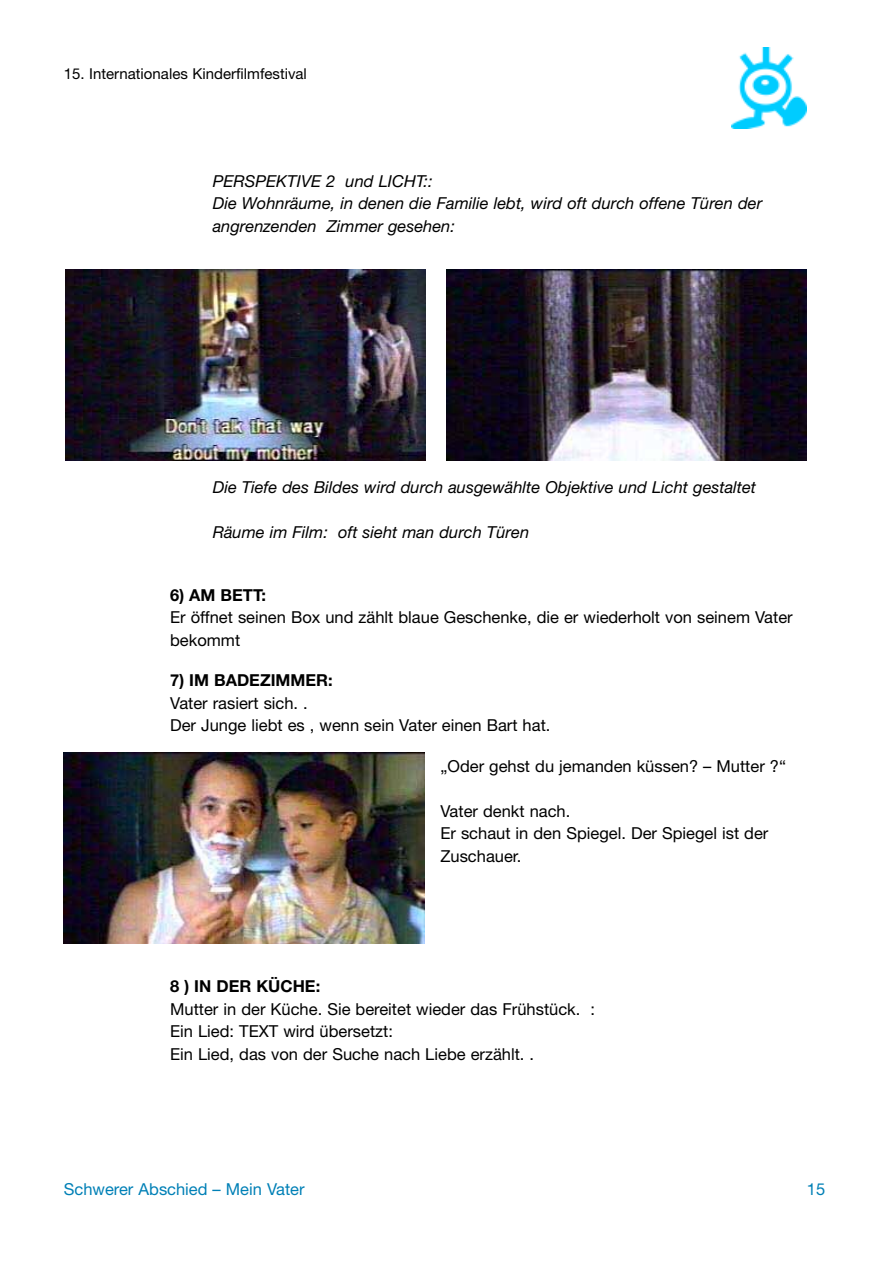
<style>
.page{position:relative;width:893px;height:1263px;background:#fff}
.page>*{position:absolute;margin:0;border:0;box-sizing:border-box;transform-origin:0 0}
.t1{font:16.5px/22.5px "Helvetica Neue";color:#000}
.t2{font:italic 16.5px/22.5px "Helvetica Neue";color:#000}
.t3{font:700 16.5px "Helvetica Neue";color:#000}
.t4{font:16.5px "Helvetica Neue";color:#0080b6}
.t5{font:15px "Helvetica Neue";color:#000}
</style>
<div class="page">
<img style="left:66px;top:269px;width:359px;height:192px">
<img style="left:64px;top:752px;width:360px;height:192px">
<img style="left:446px;top:269px;width:360px;height:192px">
<img style="left:731px;top:47px;width:75px;height:82px">
<p class="t5" style="left:64px;top:68px;width:245px">15. Internationales Kinderfilmfestival</p>
<p class="t2" style="left:213px;top:171px;width:551px">PERSPEKTIVE 2 und LICHT::<br>Die Wohnräume, in denen die Familie lebt, wird oft durch offene Türen der angrenzenden Zimmer gesehen:</p>
<p class="t2" style="left:213px;top:477px;width:545px">Die Tiefe des Bildes wird durch ausgewählte Objektive und Licht gestaltet</p>
<p class="t2" style="left:213px;top:522px;width:318px">Räume im Film: oft sieht man durch Türen</p>
<p class="t3" style="left:170px;top:589px;width:98px">6) AM BETT:</p>
<p class="t1" style="left:170px;top:608px;width:624px">Er öffnet seinen Box und zählt blaue Geschenke, die er wiederholt von seinem Vater bekommt</p>
<p class="t3" style="left:170px;top:674px;width:164px">7) IM BADEZIMMER:</p>
<p class="t1" style="left:170px;top:693px;width:382px">Vater rasiert sich. .<br>Der Junge liebt es , wenn sein Vater einen Bart hat.</p>
<p class="t1" style="left:440px;top:756px;width:347px">„Oder gehst du jemanden küssen? – Mutter ?“</p>
<p class="t1" style="left:440px;top:801px;width:329px">Vater denkt nach.<br>Er schaut in den Spiegel. Der Spiegel ist der<br>Zuschauer.</p>
<p class="t3" style="left:170px;top:980px;width:152px">8 ) IN DER KÜCHE:</p>
<p class="t1" style="left:170px;top:999px;width:426px">Mutter in der Küche. Sie bereitet wieder das Frühstück. :<br>Ein Lied: TEXT wird übersetzt:<br>Ein Lied, das von der Suche nach Liebe erzählt. .</p>
<p class="t4" style="left:64px;top:1183px;width:242px">Schwerer Abschied – Mein Vater</p>
<p class="t4" style="left:807px;top:1183px;width:20px">15</p>
</div>
